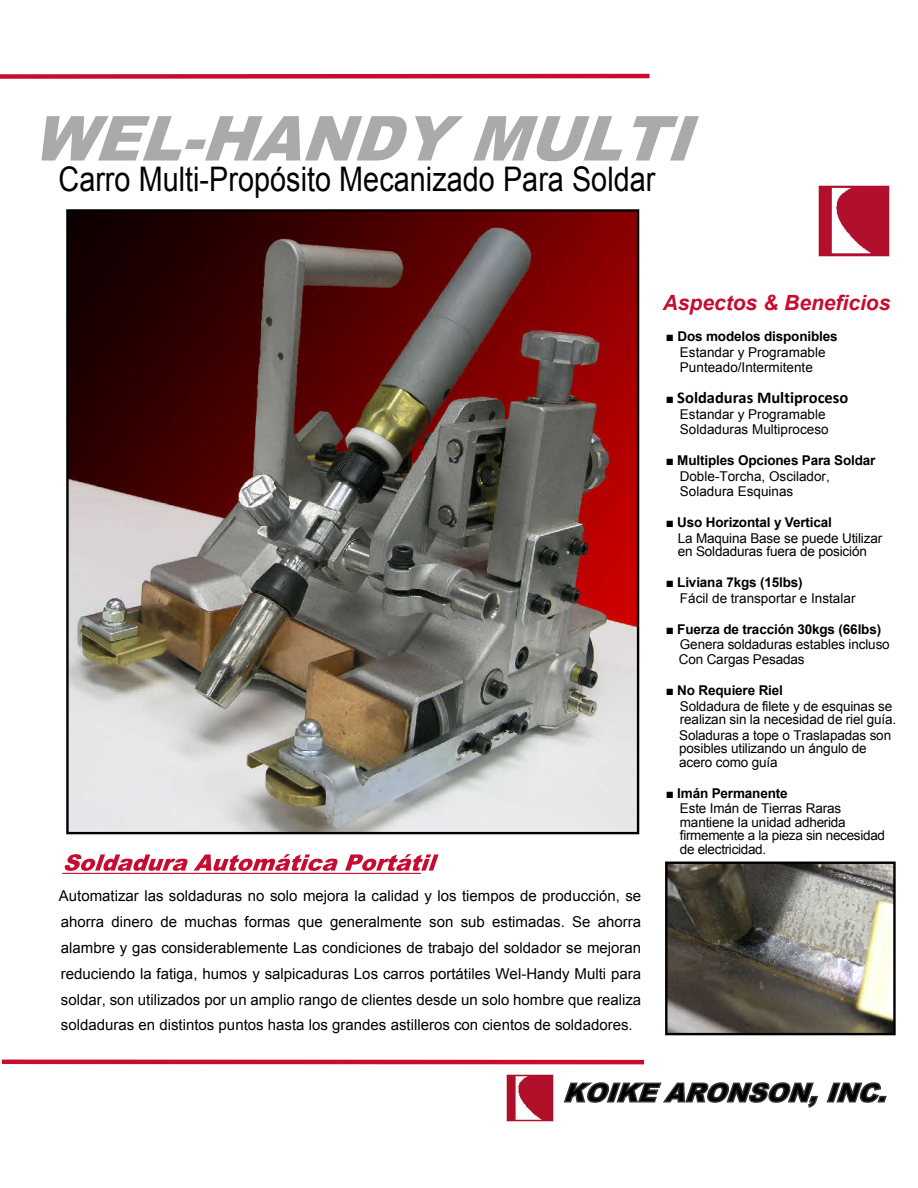
<style>
.page{position:relative;width:918px;height:1188px;background:#fff}
.page>*{position:absolute;margin:0;border:0;box-sizing:border-box;transform-origin:0 0}
.t1{font:33.9px "Arial";color:#000;scale:.85 1}
.t2{font:italic 700 21px "Arial";color:#c60c30}
.t3{font:700 16.5px "Calibri";color:#000}
.t4{font:15px/25.8px "Arial";color:#000;text-align:justify}
.t5{font:13.5px/13.5px "Arial";letter-spacing:-.01em;color:#000}
.t6{font:700 13.5px "Arial";letter-spacing:-.01em;color:#000}
.s1{font-family:"Arial";font-size:13.5px}
</style>
<div class="page">
<svg style="left:563px;top:1082px;width:255px;height:26px"></svg>
<svg style="left:826px;top:1082px;width:61px;height:21px"></svg>
<svg style="left:41px;top:116px;width:366px;height:45px"></svg>
<svg style="left:415px;top:116px;width:48px;height:45px"></svg>
<svg style="left:473px;top:116px;width:149px;height:45px"></svg>
<svg style="left:633px;top:116px;width:66px;height:45px"></svg>
<svg style="left:65px;top:854px;width:123px;height:17px"></svg>
<svg style="left:194px;top:854px;width:144px;height:17px"></svg>
<svg style="left:345px;top:854px;width:94px;height:17px"></svg>
<img style="left:69px;top:212px;width:567px;height:619px">
<hr style="left:62px;top:873px;width:359px;height:1px;background:#c60c30">
<img style="left:819px;top:186px;width:71px;height:71px">
<img style="left:506px;top:1075px;width:47px;height:46px">
<img style="left:668px;top:865px;width:225px;height:167px">
<div style="left:665px;top:862px;width:231px;height:173px;border:2px solid #000"></div>
<svg style="left:0;top:73px;width:650px;height:6px"></svg>
<hr style="left:2px;top:1060px;width:642px;height:4px;background:#c60c30">
<h1 class="t1" style="left:58px;top:167px;width:704px">Carro Multi-Propósito Mecanizado Para Soldar</h1>
<p class="t4" style="left:59px;top:885px;width:584px">Automatizar las soldaduras no solo mejora la calidad y los tiempos de producción, se ahorra dinero de muchas formas que generalmente son sub estimadas. Se ahorra alambre y gas considerablemente Las condiciones de trabajo del soldador se mejoran reduciendo la fatiga, humos y salpicaduras Los carros portátiles Wel-Handy Multi para soldar, son utilizados por un amplio rango de clientes desde un solo hombre que realiza soldaduras en distintos puntos hasta los grandes astilleros con cientos de soldadores.</p>
<h2 class="t2" style="left:663px;top:295px;width:229px">Aspectos &amp; Beneficios</h2>
<p class="t6" style="left:666px;top:332px;width:173px">■ Dos modelos disponibles</p>
<p class="t5" style="left:680px;top:346px;width:147px;line-height:15.5px">Estandar y Programable<br>Punteado/Intermitente</p>
<p class="t3" style="left:666px;top:391px;width:184px"><span class="s1">■</span> Soldaduras Multiproceso</p>
<p class="t5" style="left:680px;top:408px;width:150px;line-height:15.5px">Estandar y Programable<br>Soldaduras Multiproceso</p>
<p class="t6" style="left:666px;top:455px;width:211px">■ Multiples Opciones Para Soldar</p>
<p class="t5" style="left:680px;top:469px;width:152px;line-height:15.5px">Doble-Torcha, Oscilador,<br>Soladura Esquinas</p>
<p class="t6" style="left:666px;top:517px;width:168px">■ Uso Horizontal y Vertical</p>
<p class="t5" style="left:678px;top:532px;width:206px">La Maquina Base se puede Utilizar en Soldaduras fuera de posición</p>
<p class="t6" style="left:666px;top:577px;width:139px">■ Liviana 7kgs (15lbs)</p>
<p class="t5" style="left:680px;top:592px;width:177px">Fácil de transportar e Instalar</p>
<p class="t6" style="left:666px;top:624px;width:217px">■ Fuerza de tracción 30kgs (66lbs)</p>
<p class="t5" style="left:679px;top:638px;width:213px;line-height:15.5px">Genera soldaduras estables incluso<br>Con Cargas Pesadas</p>
<p class="t6" style="left:666px;top:686px;width:119px">■ No Requiere Riel</p>
<p class="t5" style="left:680px;top:701px;width:218px">Soldadura de filete y de esquinas se realizan sin la necesidad de riel guía.</p>
<p class="t5" style="left:679px;top:730px;width:214px">Soladuras a tope o Traslapadas son posibles utilizando un ángulo de acero como guía</p>
<p class="t6" style="left:666px;top:788px;width:124px">■ Imán Permanente</p>
<p class="t5" style="left:680px;top:803px;width:207px">Este Imán de Tierras Raras mantiene la unidad adherida firmemente a la pieza sin necesidad de electricidad.</p>
</div>
